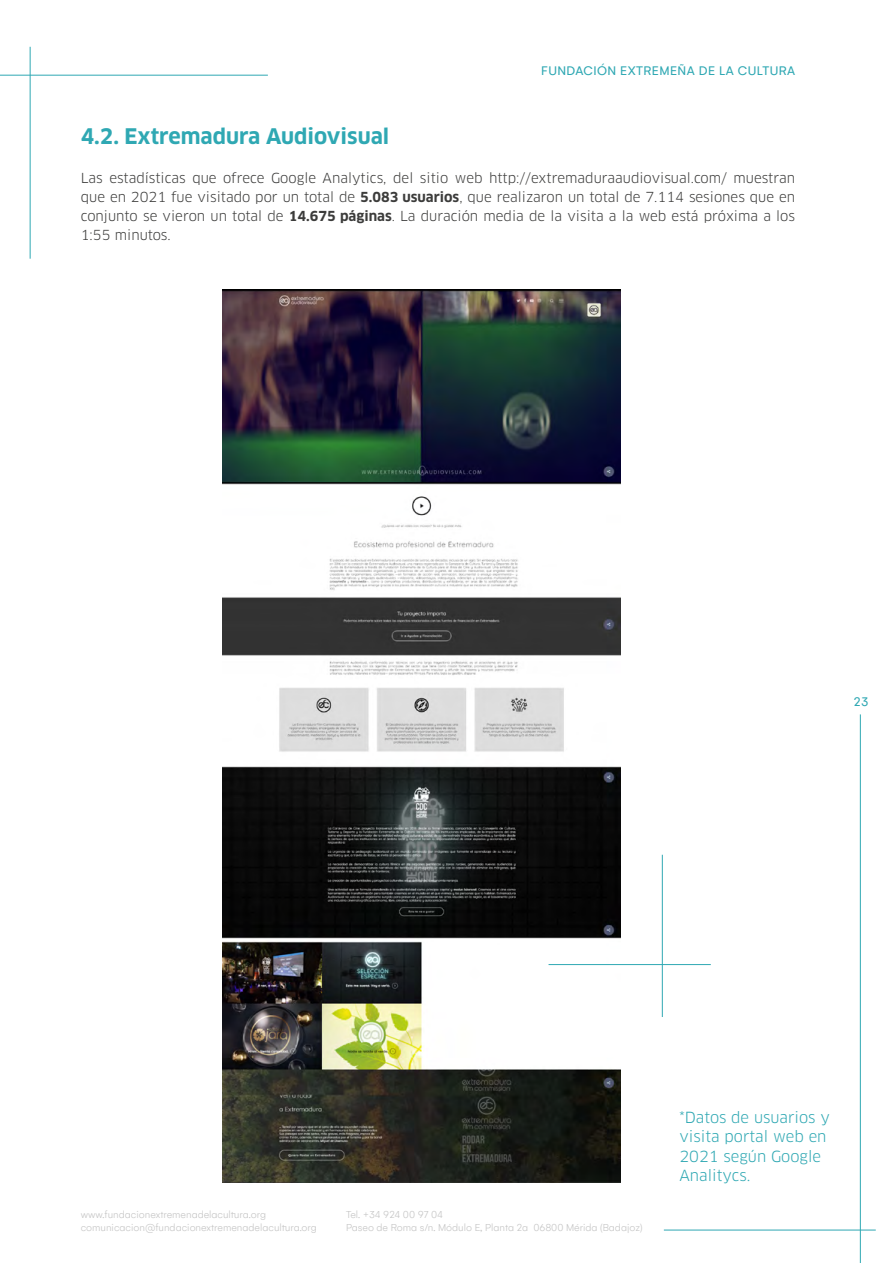
<style>
.page{position:relative;width:893px;height:1263px;background:#fff}
.page>*{position:absolute;margin:0;border:0;box-sizing:border-box;transform-origin:0 0}
.t1{font:700 21px "Clan OT";color:#2fa8b3}
.t2{font:15px/19.5px "Clan OT";color:#2fa8b3}
.t3{font:13.5px/19px "Clan OT";color:#3c3c3b;text-align:justify}
.t4{font:13.5px "Gelion";letter-spacing:.03em;color:#2fa8b3}
.t5{font:300 10.95px/13px "Gelion";color:#c4c4c4}
.s1{font-weight:700}
</style>
<div class="page">
<hr style="left:860px;top:714px;width:1px;height:549px;background:#2fa8b3">
<hr style="left:0;top:75px;width:268px;height:1px;background:#2fa8b3">
<hr style="left:30px;top:47px;width:1px;height:212px;background:#2fa8b3">
<hr style="left:664px;top:1230px;width:212px;height:1px;background:#2fa8b3">
<img style="left:222px;top:290px;width:398px;height:892px">
<hr style="left:549px;top:964px;width:162px;height:1px;background:#2fa8b3">
<hr style="left:662px;top:855px;width:1px;height:162px;background:#2fa8b3">
<p class="t4" style="left:541px;top:63px;width:255px">FUNDACIÓN EXTREMEÑA DE LA CULTURA</p>
<h1 class="t1" style="left:81px;top:124px;width:310px">4.2. Extremadura Audiovisual</h1>
<p class="t3" style="left:81px;top:168px;width:716px">Las estadísticas que ofrece Google Analytics, del sitio web http://extremaduraaudiovisual.com/ muestran que en 2021 fue visitado por un total de <span class="s1">5.083 usuarios</span>, que realizaron un total de 7.114 sesiones que en conjunto se vieron un total de <span class="s1">14.675 páginas</span>. La duración media de la visita a la web está próxima a los 1:55 minutos.</p>
<p class="t4" style="left:854px;top:693px;width:16px">23</p>
<p class="t5" style="left:81px;top:1208px;width:238px">www.fundacionextremenadelacultura.org comunicacion@fundacionextremenadelacultura.org</p>
<p class="t5" style="left:346px;top:1208px;width:298px">Tel. +34 924 00 97 04<br>Paseo de Roma s/n. Módulo E, Planta 2a 06800 Mérida (Badajoz)</p>
<p class="t2" style="left:679px;top:1107px;width:152px">*Datos de usuarios y visita portal web en<br>2021 según Google<br>Analitycs.</p>
</div>
